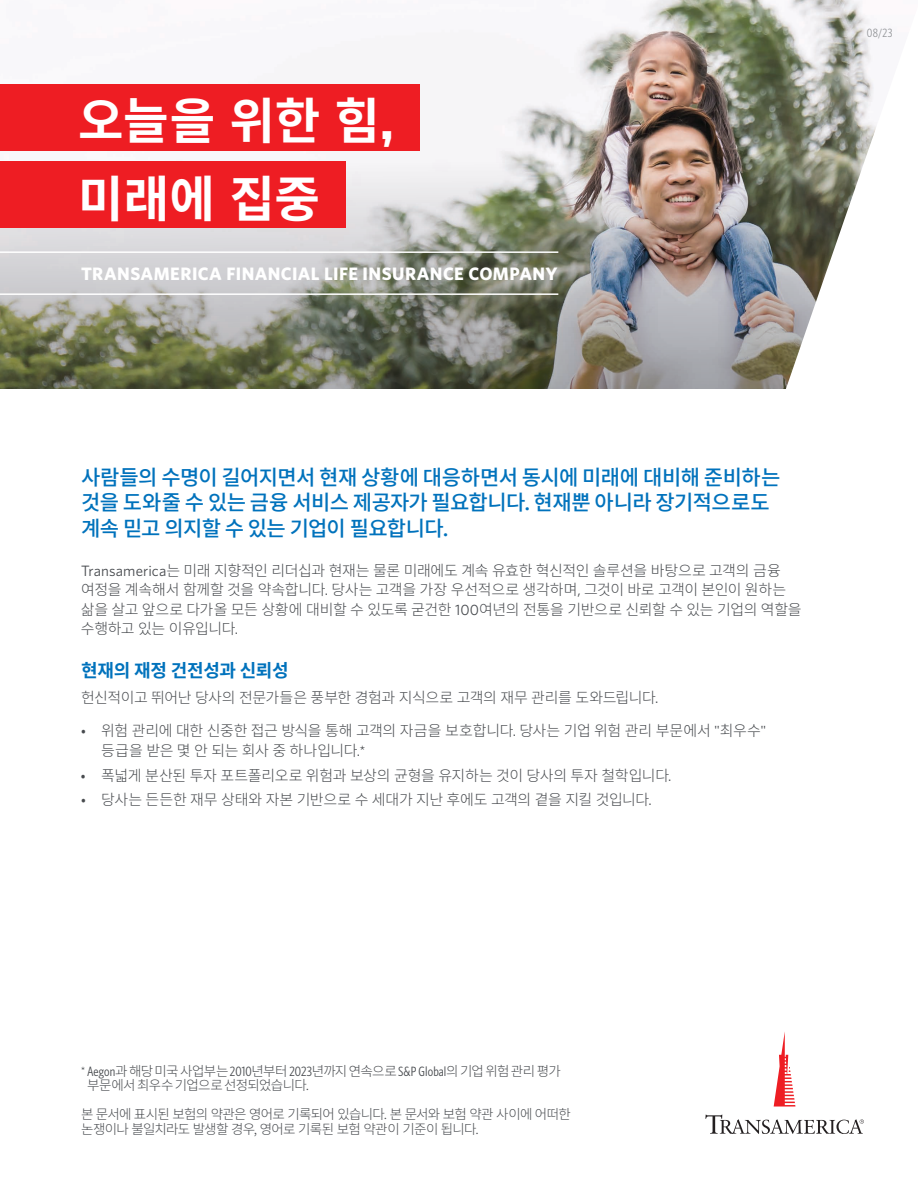
<style>
.page{position:relative;width:918px;height:1188px;background:#fff}
.page>*{position:absolute;margin:0;border:0;box-sizing:border-box;transform-origin:0 0}
.t1{font:700 49.5px/77.8px "Noto Sans CJ Kkr";letter-spacing:-.005em;color:#fff}
.t2{font:500 21px/25.5px "Noto Sans CJ Kkr";letter-spacing:-.025em;color:#0072bc}
.t3{font:700 18px "Whitney";letter-spacing:.02em;color:#fff}
.t4{font:700 18px "Noto Sans CJ Kkr";letter-spacing:-.02em;color:#0072bc}
.t5{font:300 15px/19.5px "Noto Sans CJ Kkr";letter-spacing:-.025em;color:#474a4e}
.t6{font:300 13.5px/15px "Noto Sans CJ Kkr";letter-spacing:-.05em;color:#474a4e}
.t7{font:12px "Whitney Condensed";color:#939598}
.s1{font-family:"Gobold";font-weight:400}
.s2{font-family:"Sentinel";font-weight:600}
.s3{font-family:"Whitney";font-weight:400}
.s4{font-family:"Whitney Condensed";font-weight:400}
</style>
<div class="page">
<img style="left:0;top:0;width:861px;height:145px">
<img style="left:0;top:145px;width:773px;height:244px">
<hr style="left:0;top:251px;width:558px;height:2px;background:#fff">
<hr style="left:0;top:293px;width:558px;height:2px;background:#fff">
<div style="left:0;top:85px;width:419px;height:66px;background:#ee1d23"></div>
<div style="left:0;top:161px;width:346px;height:66px;background:#ee1d23"></div>
<svg style="left:705px;top:1115px;width:159px;height:19px"></svg>
<svg style="left:774px;top:1032px;width:21px;height:75px"></svg>
<svg style="left:773px;top:6px;width:103px;height:383px"></svg>
<h1 class="t1" style="left:78px;top:83px;width:317px">오늘을 위한 힘<span class="s1">, </span>미래에 집중</h1>
<p class="t3" style="left:81px;top:262px;width:478px">TRANSAMERICA FINANCIAL LIFE INSURANCE COMPANY</p>
<p class="t7" style="left:867px;top:25px;width:27px">08/23</p>
<h2 class="t2" style="left:81px;top:465px;width:701px">사람들의 수명이 길어지면서 현재 상황에 대응하면서 동시에 미래에 대비해 준비하는 것을 도와줄 수 있는 금융 서비스 제공자가 필요합니다<span class="s2">.</span> 현재뿐 아니라 장기적으로도 계속 믿고 의지할 수 있는 기업이 필요합니다<span class="s2">.</span></h2>
<p class="t5" style="left:81px;top:561px;width:722px"><span class="s3">Transamerica</span>는 미래 지향적인 리더십과 현재는 물론 미래에도 계속 유효한 혁신적인 솔루션을 바탕으로 고객의 금융 여정을 계속해서 함께할 것을 약속합니다<span class="s3">.</span> 당사는 고객을 가장 우선적으로 생각하며<span class="s3">,</span> 그것이 바로 고객이 본인이 원하는 삶을 살고 앞으로 다가올 모든 상황에 대비할 수 있도록 굳건한 <span class="s3">100</span>여년의 전통을 기반으로 신뢰할 수 있는 기업의 역할을 수행하고 있는 이유입니다<span class="s3">.</span></p>
<p class="t4" style="left:81px;top:660px;width:209px">현재의 재정 건전성과 신뢰성</p>
<p class="t5" style="left:81px;top:688px;width:579px">헌신적이고 뛰어난 당사의 전문가들은 풍부한 경험과 지식으로 고객의 재무 관리를 도와드립니다<span class="s3">.</span></p>
<p class="t5" style="left:101px;top:721px;width:666px;text-indent:-20px">• 위험 관리에 대한 신중한 접근 방식을 통해 고객의 자금을 보호합니다<span class="s3">.</span> 당사는 기업 위험 관리 부문에서 <span class="s3">"</span>최우수<span class="s3">" </span>등급을 받은 몇 안 되는 회사 중 하나입니다<span class="s3">.*</span></p>
<p class="t5" style="left:81px;top:766px;width:592px">• 폭넓게 분산된 투자 포트폴리오로 위험과 보상의 균형을 유지하는 것이 당사의 투자 철학입니다<span class="s3">.</span></p>
<p class="t5" style="left:81px;top:790px;width:572px">• 당사는 든든한 재무 상태와 자본 기반으로 수 세대가 지난 후에도 고객의 곁을 지킬 것입니다<span class="s3">.</span></p>
<p class="t6" style="left:87px;top:1063px;width:475px;text-indent:-6px"><span class="s4">* Aegon</span>과해당미국사업부는 <span class="s4">2010</span>년부터 <span class="s4">2023</span>년까지연속으로 <span class="s4">S&amp;P Global</span>의기업위험관리평가 부문에서최우수기업으로선정되었습니다.</p>
<p class="t6" style="left:81px;top:1107px;width:491px">본 문서에 표시된 보험의 약관은 영어로 기록되어 있습니다. 본 문서와 보험 약관 사이에 어떠한 논쟁이나 불일치라도 발생할 경우, 영어로 기록된 보험 약관이 기준이 됩니다.</p>
</div>
